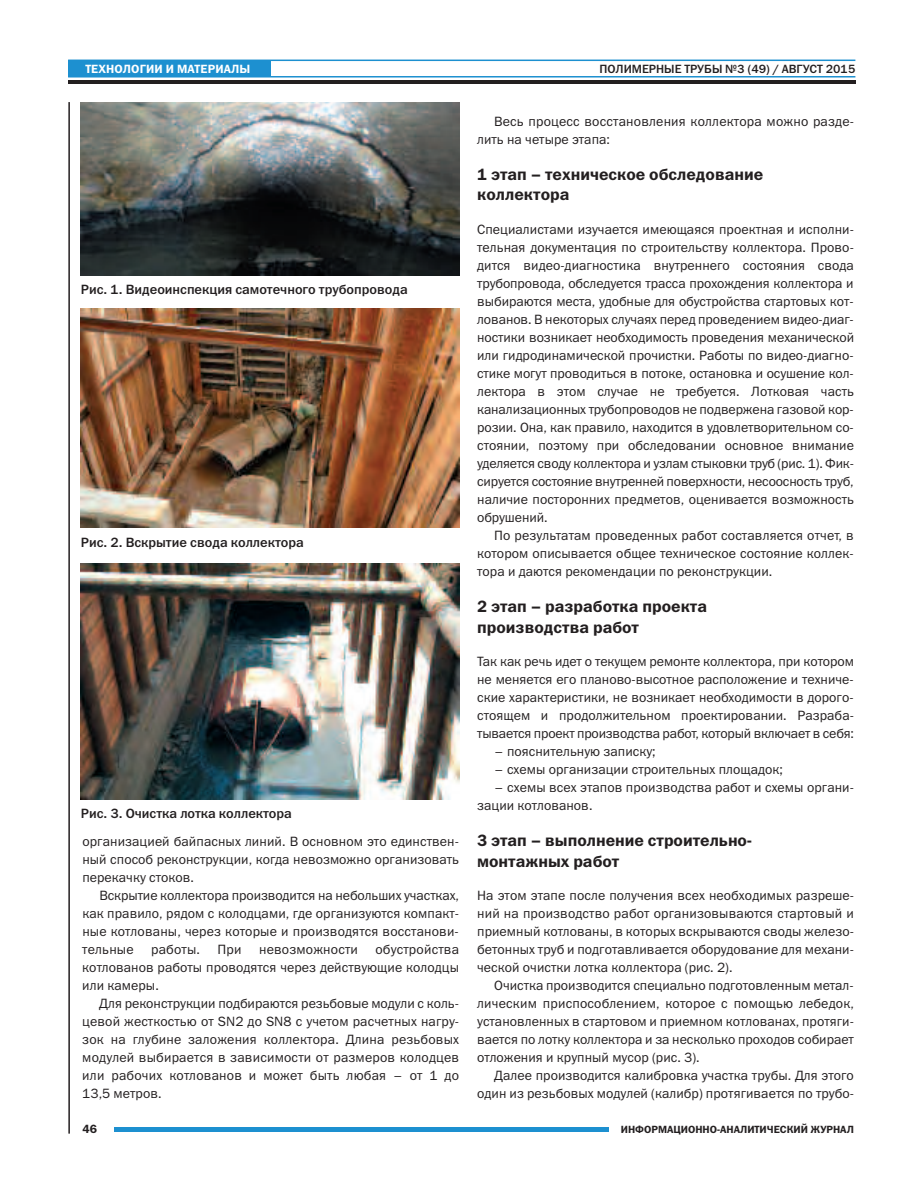
<style>
.page{position:relative;width:915px;height:1191px;background:#fff}
.page>*{position:absolute;margin:0;border:0;box-sizing:border-box;transform-origin:0 0}
.t1{font:16.5px/20.9px "Franklin Gothic Demi C";color:#231f20}
.t2{font:13.5px/18px "Franklin Gothic Book C";letter-spacing:.005em;color:#231f20;text-align:justify}
.t3{font:13.5px "Franklin Gothic Medium C";color:#231f20}
.t4{font:12px "Franklin Gothic Medium C";color:#231f20}
.t5{font:12px "Franklin Gothic Demi C";letter-spacing:.01em;color:#fff}
.t6{font:12px "Franklin Gothic Demi C";color:#231f20}
.t7{font:10.5px "Franklin Gothic Demi C";color:#231f20}
</style>
<div class="page">
<hr style="left:68px;top:102px;width:2px;height:1031px;background:#231f20">
<hr style="left:114px;top:1127px;width:494px;height:4px;background:#1d90d0">
<hr style="left:68px;top:76px;width:787px;height:1px;background:#1d90d0">
<hr style="left:68px;top:60px;width:787px;height:1px;background:#1d90d0">
<hr style="left:68px;top:80px;width:787px;height:3px;background:#231f20">
<div style="left:68px;top:60px;width:202px;height:16px;background:#1d90d0"></div>
<img style="left:81px;top:102px;width:378px;height:173px">
<img style="left:81px;top:308px;width:378px;height:220px">
<img style="left:81px;top:564px;width:378px;height:236px">
<p class="t5" style="left:85px;top:62px;width:166px">ТЕХНОЛОГИИ И МАТЕРИАЛЫ</p>
<p class="t4" style="left:599px;top:62px;width:257px">ПОЛИМЕРНЫЕ ТРУБЫ №3 (49) / АВГУСТ 2015</p>
<p class="t3" style="left:81px;top:282px;width:328px">Рис. 1. Видеоинспекция самотечного трубопровода</p>
<p class="t3" style="left:81px;top:535px;width:224px">Рис. 2. Вскрытие свода коллектора</p>
<p class="t3" style="left:81px;top:805px;width:212px">Рис. 3. Очистка лотка коллектора</p>
<p class="t2" style="left:82px;top:832px;width:378px">организацией байпасных линий. В основном это единствен&shy;ный способ реконструкции, когда невозможно организовать перекачку стоков.</p>
<p class="t2" style="left:82px;top:886px;width:378px;text-indent:17px">Вскрытие коллектора производится на небольших участках, как правило, рядом с колодцами, где организуются компакт&shy;ные котлованы, через которые и производятся восстанови&shy;тельные</p>
<p class="t2" style="left:82px;top:940px;width:378px;text-indent:293px">обустройства котлованов работы проводятся через действующие колодцы или камеры.</p>
<p class="t2" style="left:82px;top:994px;width:378px;text-indent:17px">Для реконструкции подбираются резьбовые модули с коль&shy;цевой жесткостью от SN2 до SN8 с учетом расчетных нагру&shy;зок на глубине заложения коллектора. Длина резьбовых модулей выбирается в зависимости от размеров колодцев или рабочих котлованов и может быть любая – от 1 до 13,5 метров.</p>
<p class="t2" style="left:151px;top:940px;width:50px">работы.</p>
<p class="t2" style="left:217px;top:940px;width:26px">При</p>
<p class="t2" style="left:259px;top:940px;width:100px">невозможности</p>
<p class="t6" style="left:82px;top:1122px;width:16px">46</p>
<p class="t2" style="left:477px;top:112px;width:378px;text-indent:17px">Весь процесс восстановления коллектора можно разде&shy;лить на четыре этапа:</p>
<p class="t1" style="left:477px;top:165px;width:287px;line-height:19.8px">1 этап – техническое обследование коллектора</p>
<p class="t2" style="left:477px;top:220px;width:378px">Специалистами изучается имеющаяся проектная и исполни&shy;тельная документация по строительству коллектора. Прово&shy;дится видео-диагностика внутреннего состояния свода трубопровода, обследуется трасса прохождения коллектора и выбираются места, удобные для обустройства стартовых кот&shy;лованов. В некоторых случаях перед проведением видео-диаг&shy;ностики возникает необходимость проведения механической или гидродинамической прочистки. Работы по видео-диагно&shy;стике могут проводиться в потоке, остановка и осушение кол&shy;лектора в этом случае не требуется. Лотковая часть канализационных трубопроводов не подвержена газовой кор&shy;розии. Она, как правило, находится в удовлетворительном со&shy;стоянии, поэтому при обследовании основное внимание уделяется своду коллектора и узлам стыковки труб (рис. 1). Фик&shy;сируется состояние внутренней поверхности, несоосность труб, наличие посторонних предметов, оценивается возможность обрушений.</p>
<p class="t2" style="left:477px;top:526px;width:378px;text-indent:17px">По результатам проведенных работ составляется отчет, в котором описывается общее техническое состояние коллек&shy;тора и даются рекомендации по реконструкции.</p>
<p class="t1" style="left:477px;top:596px;width:231px">2 этап – разработка проекта производства работ</p>
<p class="t2" style="left:477px;top:652px;width:378px">Так как речь идет о текущем ремонте коллектора, при котором не меняется его планово-высотное расположение и техниче&shy;ские характеристики, не возникает необходимости в дорого&shy;стоящем и продолжительном проектировании. Разраба&shy;тывается проект производства работ, который включает в себя:</p>
<p class="t2" style="left:494px;top:742px;width:163px">– пояснительную записку;</p>
<p class="t2" style="left:494px;top:760px;width:290px">– схемы организации строительных площадок;</p>
<p class="t2" style="left:477px;top:778px;width:378px;text-indent:17px">– схемы всех этапов производства работ и схемы органи&shy;зации котлованов.</p>
<p class="t1" style="left:477px;top:830px;width:276px">3 этап – выполнение строительно&shy;монтажных работ</p>
<p class="t2" style="left:477px;top:886px;width:378px">На этом этапе после получения всех необходимых разреше&shy;ний на производство работ организовываются стартовый и приемный котлованы, в которых вскрываются своды железо&shy;бетонных труб и подготавливается оборудование для механи&shy;ческой очистки лотка коллектора (рис. 2).</p>
<p class="t2" style="left:477px;top:976px;width:378px;text-indent:17px">Очистка производится специально подготовленным метал&shy;лическим приспособлением, которое с помощью лебедок, установленных в стартовом и приемном котлованах, протяги&shy;вается по лотку коллектора и за несколько проходов собирает отложения и крупный мусор (рис. 3).</p>
<p class="t2" style="left:477px;top:1066px;width:378px;text-align:right">Далее производится калибровка участка трубы. Для этого один из резьбовых модулей (калибр) протягивается по трубо-</p>
<p class="t7" style="left:620px;top:1122px;width:234px">ИНФОРМАЦИОННО-АНАЛИТИЧЕСКИЙ ЖУРНАЛ</p>
</div>
